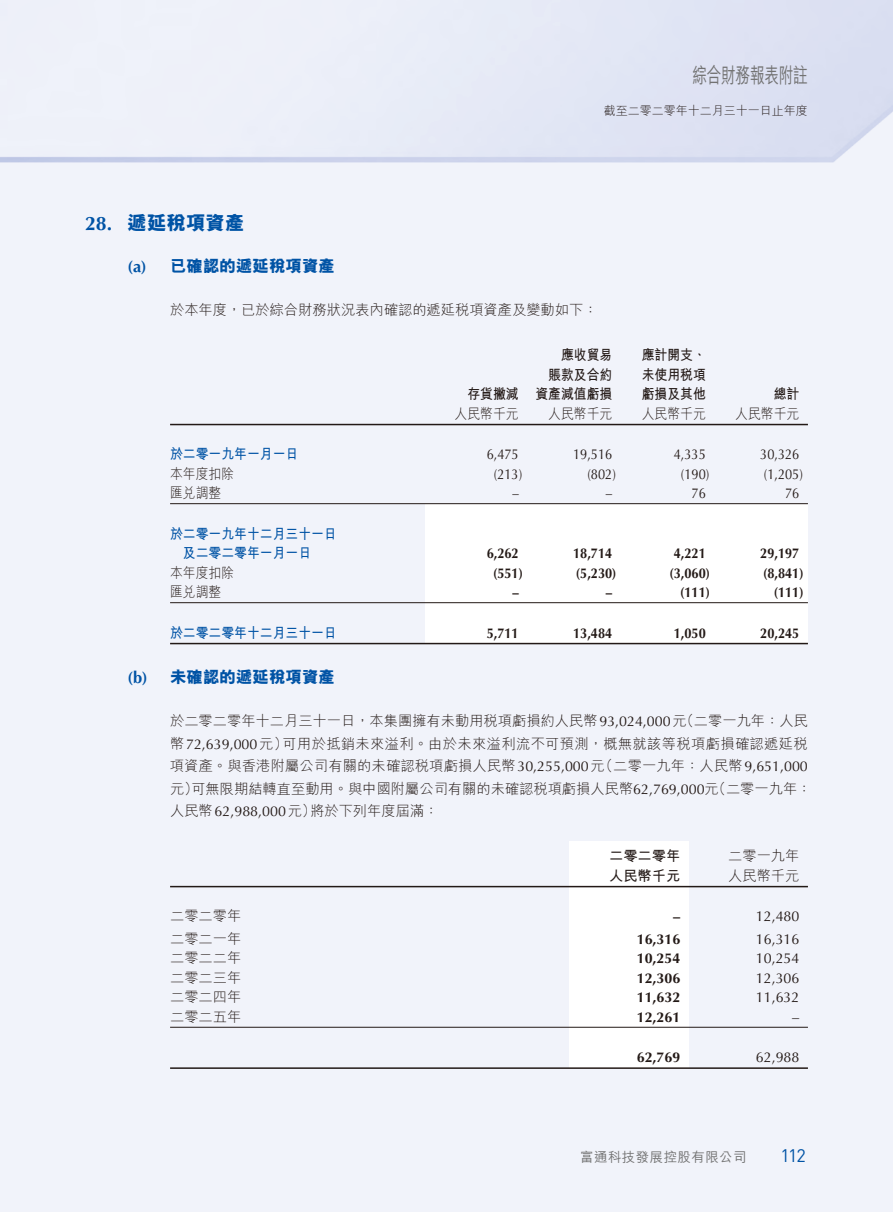
<style>
.page{position:relative;width:893px;height:1212px;background:#fff}
.page>*{position:absolute;margin:0;border:0;box-sizing:border-box;transform-origin:0 0}
.t1{font:500 21px "M Hei HK";letter-spacing:-.02em;color:#727272;scale:.7 1}
.t2{font:800 19.5px "M Hei HK";color:#0053a5}
.t3{font:700 19.5px "Optima LT Std";color:#0053a5}
.t4{font:18px "DIN";color:#0053a5}
.t5{font:800 16.5px "M Hei HK";color:#0053a5}
.t6{font:700 16.5px "Optima LT Std";color:#0053a5}
.t7{font:300 14.25px/22.5px "M Hei HK";color:#231916;text-align:right}
.t8{font:700 14.25px "Optima LT Std";color:#231916;scale:.9 1}
.t9{font:14.25px "Optima LT Std";color:#231916}
.t10{font:14.25px "Optima LT Std";color:#231916;scale:.9 1}
.t11{font:700 14.25px "M Hei HK";color:#0053a5;scale:.9 1}
.t12{font:300 14.25px "M Hei HK";color:#231916;scale:.9 1}
.t13{font:700 14.25px "Optima LT Std";color:#231916}
.t14{font:700 14.25px "M Hei HK";color:#231916;scale:.9 1}
.t15{font:700 14.25px "M Hei HK";color:#231916}
.t16{font:500 13.5px "M Hei HK";letter-spacing:.03em;color:#727272}
.t17{font:300 12px "M Hei HK";color:#231916}
.s1{font-family:"Optima LT Std";font-weight:400}
.s2{font-family:"M Hei HK";font-weight:300}
</style>
<div class="page">
<hr style="left:170px;top:424px;width:638px;height:1px;background:#231916">
<hr style="left:170px;top:503px;width:638px;height:1px;background:#231916">
<hr style="left:170px;top:602px;width:638px;height:1px;background:#231916">
<hr style="left:170px;top:643px;width:638px;height:1px;background:#231916">
<hr style="left:170px;top:886px;width:638px;height:1px;background:#231916">
<hr style="left:170px;top:1027px;width:638px;height:1px;background:#231916">
<hr style="left:170px;top:1067px;width:638px;height:2px;background:#231916">
<h1 class="t1" style="left:692px;top:60px;width:167px">綜合財務報表附註</h1>
<p class="t17" style="left:604px;top:104px;width:205px">截至二零二零年十二月三十一日止年度</p>
<h2 class="t3" style="left:85px;top:212px;width:29px">28.</h2>
<h2 class="t2" style="left:128px;top:213px;width:118px">遞延稅項資產</h2>
<p class="t6" style="left:128px;top:257px;width:21px">a( )</p>
<p class="t6" style="left:128px;top:668px;width:22px">b( )</p>
<p class="t5" style="left:170px;top:258px;width:166px">已確認的遞延稅項資產</p>
<p class="t7" style="left:170px;top:299px;width:429px">於本年度，已於綜合財務狀況表內確認的遞延稅項資產及變動如下：</p>
<p class="t14" style="left:561px;top:345px;width:59px">應收貿易</p>
<p class="t14" style="left:642px;top:345px;width:73px">應計開支、</p>
<p class="t14" style="left:548px;top:364px;width:73px">賬款及合約</p>
<p class="t14" style="left:642px;top:364px;width:73px">未使用稅項</p>
<p class="t14" style="left:467px;top:384px;width:58px">存貨撇減</p>
<p class="t14" style="left:535px;top:384px;width:87px">資產減值虧損</p>
<p class="t14" style="left:642px;top:384px;width:73px">虧損及其他</p>
<p class="t14" style="left:774px;top:384px;width:30px">總計</p>
<p class="t12" style="left:455px;top:406px;width:73px">人民幣千元</p>
<p class="t12" style="left:548px;top:406px;width:73px">人民幣千元</p>
<p class="t12" style="left:642px;top:406px;width:73px">人民幣千元</p>
<p class="t12" style="left:735px;top:406px;width:73px">人民幣千元</p>
<p class="t11" style="left:170px;top:444px;width:144px">於二零一九年一月一日</p>
<p class="t10" style="left:487px;top:446px;width:37px">6,475</p>
<p class="t10" style="left:573px;top:446px;width:45px">19,516</p>
<p class="t10" style="left:674px;top:446px;width:37px">4,335</p>
<p class="t10" style="left:760px;top:446px;width:45px">30,326</p>
<p class="t12" style="left:170px;top:466px;width:73px">本年度扣除</p>
<p class="t10" style="left:494px;top:466px;width:33px">)213(</p>
<p class="t10" style="left:587px;top:466px;width:33px">)802(</p>
<p class="t10" style="left:681px;top:466px;width:33px">)190(</p>
<p class="t10" style="left:764px;top:466px;width:45px">)1,205(</p>
<p class="t12" style="left:170px;top:486px;width:58px">匯兌調整</p>
<p class="t11" style="left:170px;top:523px;width:187px">於二零一九年十二月三十一日</p>
<p class="t10" style="left:512px;top:485px;width:9px">–</p>
<p class="t10" style="left:606px;top:485px;width:9px">–</p>
<p class="t10" style="left:692px;top:485px;width:17px">76</p>
<p class="t10" style="left:785px;top:485px;width:17px">76</p>
<p class="t11" style="left:183px;top:543px;width:144px">及二零二零年一月一日</p>
<p class="t8" style="left:487px;top:545px;width:37px">6,262</p>
<p class="t8" style="left:573px;top:545px;width:45px">18,714</p>
<p class="t8" style="left:674px;top:545px;width:37px">4,221</p>
<p class="t8" style="left:760px;top:545px;width:45px">29,197</p>
<p class="t12" style="left:170px;top:565px;width:73px">本年度扣除</p>
<p class="t8" style="left:493px;top:565px;width:35px">)551(</p>
<p class="t8" style="left:576px;top:565px;width:47px">)5,230(</p>
<p class="t8" style="left:669px;top:565px;width:47px">)3,060(</p>
<p class="t8" style="left:763px;top:565px;width:47px">)8,841(</p>
<p class="t12" style="left:170px;top:585px;width:58px">匯兌調整</p>
<p class="t8" style="left:512px;top:584px;width:9px">–</p>
<p class="t8" style="left:606px;top:584px;width:9px">–</p>
<p class="t8" style="left:680px;top:584px;width:35px">)111(</p>
<p class="t8" style="left:774px;top:584px;width:35px">)111(</p>
<p class="t11" style="left:170px;top:622px;width:187px">於二零二零年十二月三十一日</p>
<p class="t5" style="left:170px;top:669px;width:166px">未確認的遞延稅項資產</p>
<p class="t8" style="left:487px;top:625px;width:37px">5,711</p>
<p class="t8" style="left:573px;top:625px;width:45px">13,484</p>
<p class="t8" style="left:674px;top:625px;width:37px">1,050</p>
<p class="t8" style="left:760px;top:625px;width:45px">20,245</p>
<p class="t7" style="left:170px;top:710px;width:639px">於二零二零年十二月三十一日，本集團擁有未動用稅項虧損約人民幣<span class="s1">93,024,000</span> （元二零一九年：人民可用於抵銷未來溢利。由於未來溢利流不可預測，概無就該等稅項虧損確認遞延稅</p>
<p class="t9" style="left:170px;top:736px;width:119px"><span class="s2">幣</span>72,639,000<span class="s2">元）</span></p>
<p class="t7" style="left:170px;top:755px;width:643px">項資產。與香港附屬公司有關的未確認稅項虧損人民幣<span class="s1">30,255,000</span> （元二零一九年：人民幣<span class="s1">9,651,000</span>可無限期結轉直至動用。與中國附屬公司有關的未確認稅項虧損人民幣<span class="s1">62,769,000</span> （元二零一九年：</p>
<p class="t7" style="left:170px;top:777px;width:30px">元）</p>
<p class="t9" style="left:170px;top:803px;width:148px"><span class="s2">人民幣</span>62,988,000<span class="s2">元）</span></p>
<p class="t7" style="left:310px;top:800px;width:130px">將於下列年度屆滿：</p>
<p class="t15" style="left:609px;top:846px;width:73px">二零二零年</p>
<p class="t7" style="left:728px;top:845px;width:73px">二零一九年</p>
<p class="t15" style="left:609px;top:865px;width:73px">人民幣千元</p>
<p class="t7" style="left:728px;top:864px;width:73px">人民幣千元</p>
<p class="t7" style="left:170px;top:905px;width:73px">二零二零年</p>
<p class="t13" style="left:673px;top:908px;width:9px">–</p>
<p class="t9" style="left:756px;top:908px;width:45px">12,480</p>
<p class="t7" style="left:170px;top:927px;width:73px">二零二一年</p>
<p class="t13" style="left:637px;top:931px;width:45px">16,316</p>
<p class="t9" style="left:756px;top:931px;width:45px">16,316</p>
<p class="t7" style="left:170px;top:947px;width:73px">二零二二年</p>
<p class="t13" style="left:637px;top:950px;width:45px">10,254</p>
<p class="t9" style="left:756px;top:950px;width:45px">10,254</p>
<p class="t7" style="left:170px;top:966px;width:73px">二零二三年</p>
<p class="t13" style="left:637px;top:970px;width:45px">12,306</p>
<p class="t9" style="left:756px;top:970px;width:45px">12,306</p>
<p class="t7" style="left:170px;top:986px;width:73px">二零二四年</p>
<p class="t13" style="left:637px;top:989px;width:45px">11,632</p>
<p class="t9" style="left:756px;top:989px;width:45px">11,632</p>
<p class="t7" style="left:170px;top:1005px;width:73px">二零二五年</p>
<p class="t13" style="left:637px;top:1009px;width:45px">12,261</p>
<p class="t9" style="left:792px;top:1009px;width:9px">–</p>
<p class="t13" style="left:637px;top:1049px;width:45px">62,769</p>
<p class="t9" style="left:756px;top:1049px;width:45px">62,988</p>
<p class="t16" style="left:580px;top:1147px;width:168px">富通科技發展控股有限公司</p>
<p class="t4" style="left:780px;top:1144px;width:27px">112</p>
</div>
